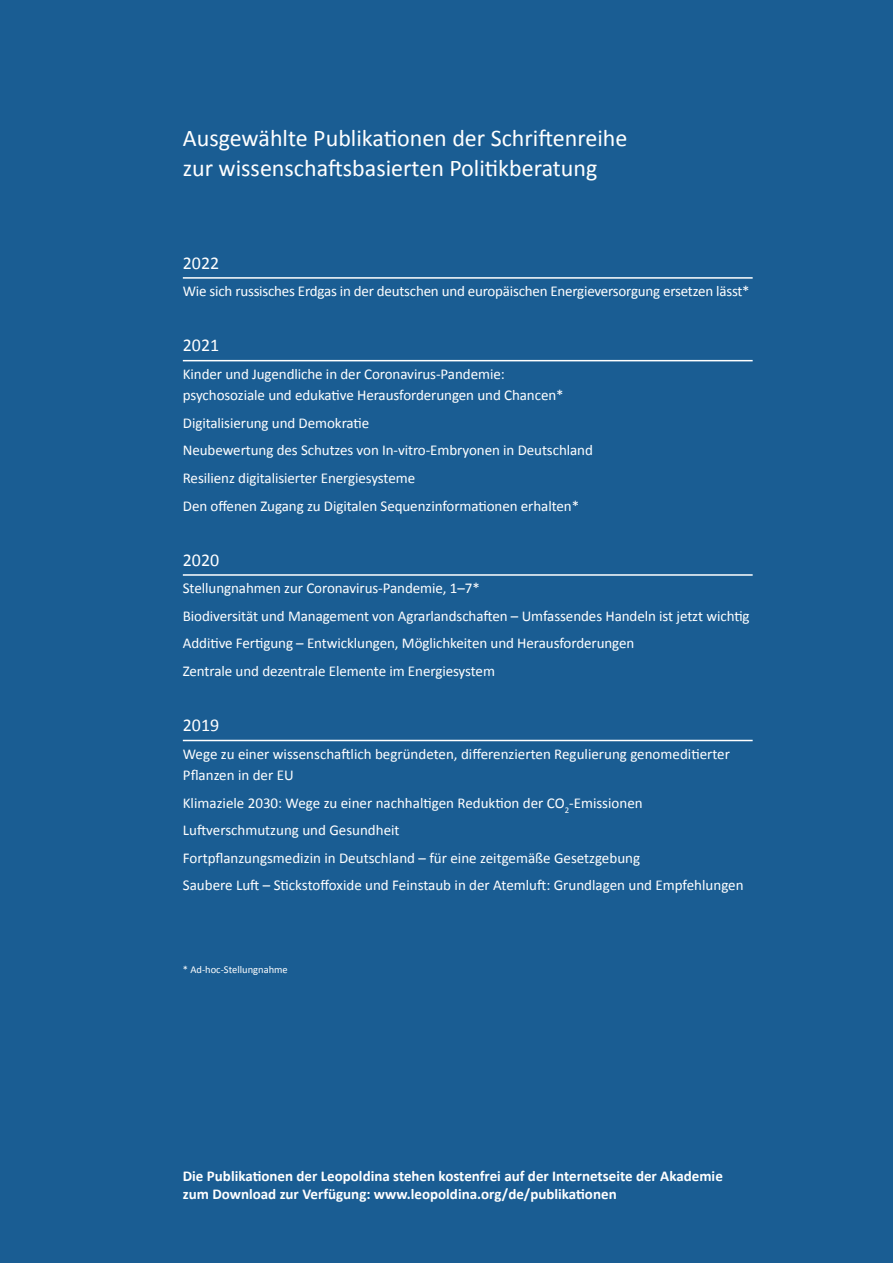
<style>
.page{position:relative;width:893px;height:1263px;background:#1a5d93}
.page>*{position:absolute;margin:0;border:0;box-sizing:border-box;transform-origin:0 0}
.t1{font:24px/30px "Calibri";color:#fff}
.t2{font:18px "Calibri";color:#fff}
.t3{font:15px/27.6px "Calibri";letter-spacing:-.005em;color:#fff}
.t4{font:700 15px/18px "Calibri";color:#fff}
.t5{font:10.5px "Calibri";color:#fff}
</style>
<div class="page">
<hr style="left:183px;top:277px;width:570px;height:2px;background:#fff">
<hr style="left:183px;top:360px;width:570px;height:1px;background:#fff">
<hr style="left:183px;top:574px;width:570px;height:2px;background:#fff">
<hr style="left:183px;top:740px;width:570px;height:1px;background:#fff">
<h1 class="t1" style="left:183px;top:123px;width:446px">Ausgewählte Publikationen der Schriftenreihe zur wissenschaftsbasierten Politikberatung</h1>
<p class="t2" style="left:183px;top:251px;width:38px">2022</p>
<p class="t3" style="left:183px;top:277px;width:568px">Wie sich russisches Erdgas in der deutschen und europäischen Energieversorgung ersetzen lässt*</p>
<p class="t2" style="left:183px;top:334px;width:38px">2021</p>
<p class="t3" style="left:183px;top:363px;width:382px;line-height:21.1px">Kinder und Jugendliche in der Coronavirus-Pandemie: psychosoziale und edukative Herausforderungen und Chancen*</p>
<p class="t3" style="left:183px;top:409px;width:412px">Digitalisierung und Demokratie<br>Neubewertung des Schutzes von In-vitro-Embryonen in Deutschland Resilienz digitalisierter Energiesysteme<br>Den offenen Zugang zu Digitalen Sequenzinformationen erhalten*</p>
<p class="t2" style="left:183px;top:548px;width:38px">2020</p>
<p class="t3" style="left:183px;top:575px;width:568px">Stellungnahmen zur Coronavirus-Pandemie, 1–7*<br>Biodiversität und Management von Agrarlandschaften – Umfassendes Handeln ist jetzt wichtig Additive Fertigung – Entwicklungen, Möglichkeiten und Herausforderungen<br>Zentrale und dezentrale Elemente im Energiesystem</p>
<p class="t2" style="left:183px;top:714px;width:38px">2019</p>
<p class="t3" style="left:183px;top:743px;width:549px;line-height:21.1px">Wege zu einer wissenschaftlich begründeten, differenzierten Regulierung genomeditierter<br>Pflanzen in der EU</p>
<p class="t3" style="left:183px;top:789px;width:562px">Klimaziele 2030: Wege zu einer nachhaltigen Reduktion der CO<sub>2</sub>-Emissionen Luftverschmutzung und Gesundheit<br>Fortpflanzungsmedizin in Deutschland – für eine zeitgemäße Gesetzgebung<br>Saubere Luft – Stickstoffoxide und Feinstaub in der Atemluft: Grundlagen und Empfehlungen</p>
<p class="t5" style="left:183px;top:963px;width:107px">* Ad-hoc-Stellungnahme</p>
<p class="t4" style="left:183px;top:1167px;width:541px">Die Publikationen der Leopoldina stehen kostenfrei auf der Internetseite der Akademie zum Download zur Verfügung: www.leopoldina.org/de/publikationen</p>
</div>
